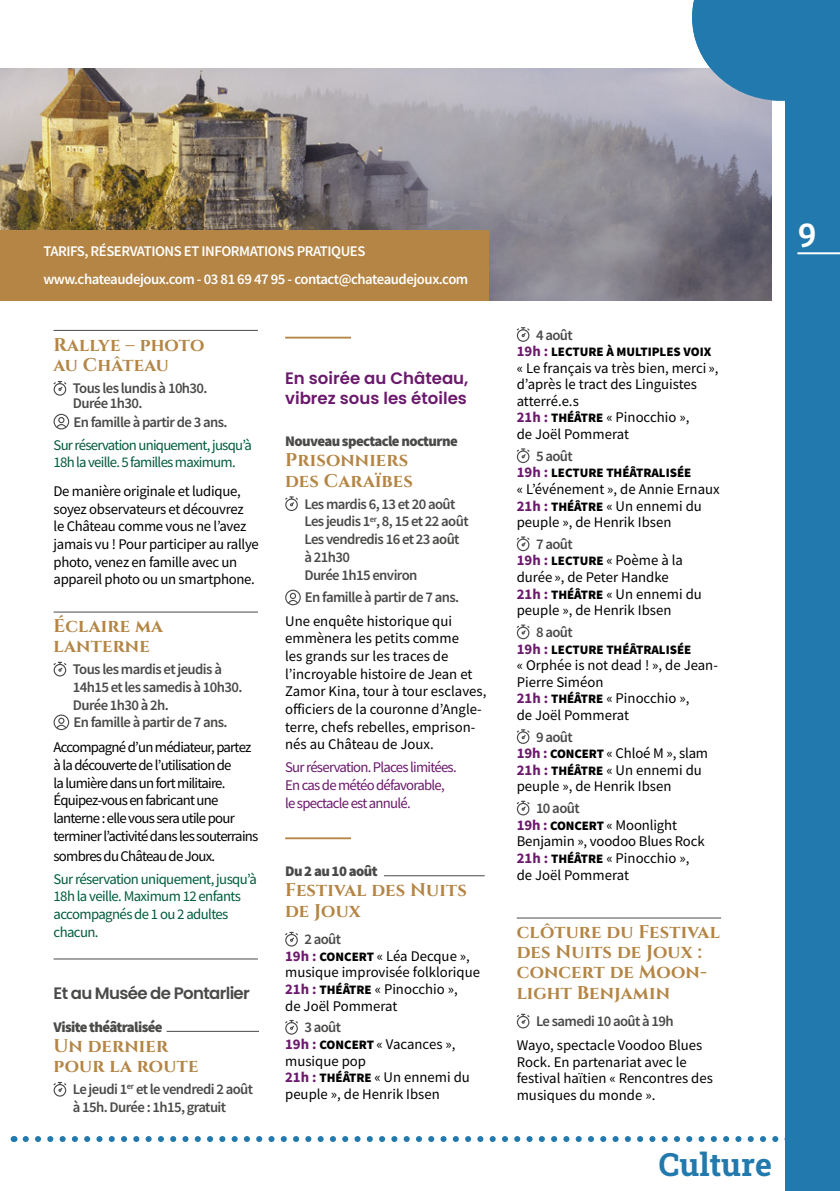
<style>
.page{position:relative;width:840px;height:1191px;background:#fff}
.page>*{position:absolute;margin:0;border:0;box-sizing:border-box;transform-origin:0 0}
.t1{font:36px "Bree Serif";color:#fff}
.t2{font:32px "Roboto Slab";color:#2279ad}
.t3{font:700 18.4px/20.2px "Cinzel";letter-spacing:.01em;color:#b48544}
.t4{font:600 16.6px/19.8px "Poppins";color:#6b196c}
.t5{font:600 16.6px "Poppins";letter-spacing:-.04em;color:#4a4a49}
.t6{font:14.8px/16.6px "Source Sans Pro";color:#000}
.t7{font:600 14.8px/17.6px "Source Sans Pro";letter-spacing:-.04em;color:#4a4a49}
.t8{font:14.8px/17.6px "Source Sans Pro";letter-spacing:-.05em;color:#000}
.t9{font:14.8px/17.6px "Source Sans Pro";letter-spacing:-.02em;color:#000}
.t10{font:14.8px/17.6px "Source Sans Pro";letter-spacing:-.04em;color:#005b3e}
.t11{font:600 14.8px/27.6px "Source Sans Pro";letter-spacing:-.03em;color:#fff}
.t12{font:14.8px/17.6px "Source Sans Pro";letter-spacing:-.05em;color:#6b196c}
.t13{font:900 14.8px "Source Sans Pro";letter-spacing:-.04em;color:#4a4a49}
.t14{font:900 12.8px "Source Sans Pro";color:#000}
.s1{font-weight:600;color:#4a4a49}
.s2{font-weight:700;color:#6b196c}
.s3{font-weight:900;font-size:12.8px}
.s4{font-weight:700;font-size:14.8px;color:#6b196c}
</style>
<div class="page">
<div style="left:784px;top:0;width:55px;height:1191px;background:#2279ad"></div>
<hr style="left:797px;top:252px;width:42px;height:2px;background:#fff">
<svg style="left:12px;top:1136px;width:3px;height:6px"></svg>
<img style="left:0;top:68px;width:771px;height:232px">
<div style="left:0;top:230px;width:488px;height:70px;background:#b48544"></div>
<hr style="left:53px;top:330px;width:205px;height:1px;background:#4a4a49">
<svg style="left:53px;top:381px;width:13px;height:15px"></svg>
<svg style="left:53px;top:414px;width:16px;height:15px"></svg>
<hr style="left:53px;top:611px;width:205px;height:1px;background:#4a4a49">
<svg style="left:53px;top:662px;width:13px;height:14px"></svg>
<svg style="left:53px;top:714px;width:16px;height:16px"></svg>
<hr style="left:53px;top:958px;width:205px;height:1px;background:#4a4a49">
<hr style="left:166px;top:1031px;width:93px;height:1px;background:#4a4a49">
<svg style="left:53px;top:1082px;width:13px;height:14px"></svg>
<hr style="left:285px;top:337px;width:66px;height:1px;background:#b48544">
<svg style="left:285px;top:496px;width:13px;height:15px"></svg>
<svg style="left:285px;top:589px;width:15px;height:16px"></svg>
<hr style="left:285px;top:837px;width:66px;height:2px;background:#b48544">
<hr style="left:384px;top:875px;width:100px;height:1px;background:#4a4a49">
<svg style="left:285px;top:932px;width:13px;height:14px"></svg>
<svg style="left:285px;top:1020px;width:13px;height:14px"></svg>
<svg style="left:516px;top:327px;width:13px;height:15px"></svg>
<svg style="left:516px;top:448px;width:13px;height:15px"></svg>
<svg style="left:516px;top:536px;width:13px;height:15px"></svg>
<svg style="left:516px;top:624px;width:13px;height:15px"></svg>
<svg style="left:516px;top:729px;width:13px;height:15px"></svg>
<svg style="left:516px;top:800px;width:13px;height:15px"></svg>
<hr style="left:516px;top:917px;width:204px;height:1px;background:#4a4a49">
<svg style="left:516px;top:1013px;width:13px;height:15px"></svg>
<svg style="left:26px;top:1136px;width:814px;height:12px"></svg>
<svg style="left:691px;top:0;width:94px;height:101px;background:#4288b4"></svg>
<p class="t11" style="left:43px;top:238px;width:426px">TARIFS, RÉSERVATIONS ET INFORMATIONS PRATIQUES www.chateaudejoux.com - 03 81 69 47 95 - contact@chateaudejoux.com</p>
<p class="t3" style="left:53px;top:335px;width:152px">Rallye – photo au Château</p>
<p class="t7" style="left:73px;top:381px;width:136px;line-height:14.8px">Tous les lundis à 10h30.<br>Durée 1h30.</p>
<p class="t7" style="left:73px;top:413px;width:156px">En famille à partir de 3 ans.</p>
<p class="t10" style="left:53px;top:436px;width:200px">Sur réservation uniquement, jusqu’à<br>18h la veille. 5 familles maximum.</p>
<p class="t9" style="left:53px;top:482px;width:207px">De manière originale et ludique, soyez observateurs et découvrez<br>le Château comme vous ne l’avez jamais vu ! Pour participer au rallye photo, venez en famille avec un appareil photo ou un smartphone.</p>
<p class="t3" style="left:53px;top:616px;width:111px">Éclaire ma lanterne</p>
<p class="t7" style="left:73px;top:660px;width:171px">Tous les mardis et jeudis à<br>14h15 et les samedis à 10h30.<br>Durée 1h30 à 2h.<br>En famille à partir de 7 ans.</p>
<p class="t8" style="left:53px;top:738px;width:206px">Accompagné d’un médiateur, partez à la découverte de l’utilisation de<br>la lumière dans un fort militaire.<br>Équipez-vous en fabricant une lanterne: elle vous sera utile pour terminer l’activité dans les souterrains</p>
<p class="t8" style="left:53px;top:846px;width:163px">sombres du Château de Joux.</p>
<p class="t10" style="left:53px;top:869px;width:205px">Sur réservation uniquement, jusqu’à<br>18h la veille. Maximum 12 enfants accompagnés de 1 ou 2 adultes chacun.</p>
<p class="t5" style="left:53px;top:983px;width:198px">Et au Musée de Pontarlier</p>
<p class="t13" style="left:53px;top:1016px;width:111px">Visite théâtralisée</p>
<p class="t3" style="left:53px;top:1036px;width:146px">Un dernier pour la route</p>
<p class="t7" style="left:73px;top:1080px;width:182px">Le jeudi 1<sup>er</sup> et le vendredi 2 août à 15h. Durée : 1h15, gratuit</p>
<p class="t4" style="left:285px;top:369px;width:185px">En soirée au Château, vibrez sous les étoiles</p>
<p class="t13" style="left:285px;top:431px;width:174px">Nouveau spectacle nocturne</p>
<p class="t3" style="left:285px;top:451px;width:129px">Prisonniers des Caraïbes</p>
<p class="t7" style="left:304px;top:495px;width:166px">Les mardis 6, 13 et 20 août<br>Les jeudis 1<sup>er</sup>, 8, 15 et 22 août<br>Les vendredis 16 et 23 août à 21h30<br>Durée 1h15 environ</p>
<p class="t7" style="left:305px;top:588px;width:156px">En famille à partir de 7 ans.</p>
<p class="t6" style="left:285px;top:612px;width:202px;line-height:17.6px">Une enquête historique qui emmènera les petits comme<br>les grands sur les traces de l’incroyable histoire de Jean et<br>Zamor Kina, tour à tour esclaves, officiers de la couronne d’Angle&shy;terre, chefs rebelles, emprison&shy;nés au Château de Joux.</p>
<p class="t12" style="left:285px;top:758px;width:173px">Sur réservation. Places limitées.<br>En cas de météo défavorable, le spectacle est annulé.</p>
<p class="t13" style="left:285px;top:861px;width:94px">Du 2 au 10 août</p>
<p class="t3" style="left:285px;top:880px;width:183px">Festival des Nuits de Joux</p>
<p class="t6" style="left:285px;top:931px;width:196px;text-indent:19px"><span class="s1">2 août<br></span><span class="s2">19h :</span> <span class="s3">CONCERT</span> « Léa Decque », musique improvisée folklorique<br><span class="s2">21h :</span> <span class="s3">THÉÂTRE</span> « Pinocchio »,<br>de Joël Pommerat</p>
<p class="t6" style="left:285px;top:1019px;width:186px;text-indent:19px"><span class="s1">3 août<br></span><span class="s2">19h :</span> <span class="s3">CONCERT</span> « Vacances », musique pop<br><span class="s2">21h :</span> <span class="s3">THÉÂTRE</span> « Un ennemi du peuple », de Henrik Ibsen</p>
<h1 class="t1" style="left:797px;top:208px;width:21px">9</h1>
<p class="t7" style="left:535px;top:326px;width:38px">4 août</p>
<p class="t14" style="left:516px;top:343px;width:196px"><span class="s4">19h :</span> LECTURE À MULTIPLES VOIX</p>
<p class="t6" style="left:516px;top:359px;width:203px">« Le français va très bien, merci », d’après le tract des Linguistes atterré.e.s<br><span class="s2">21h :</span> <span class="s3">THÉÂTRE</span> « Pinocchio »,<br>de Joël Pommerat</p>
<p class="t7" style="left:535px;top:447px;width:38px">5 août</p>
<p class="t14" style="left:516px;top:464px;width:176px"><span class="s4">19h :</span> LECTURE THÉÂTRALISÉE</p>
<p class="t6" style="left:516px;top:480px;width:204px">« L’événement », de Annie Ernaux<br><span class="s2">21h :</span> <span class="s3">THÉÂTRE</span> « Un ennemi du peuple », de Henrik Ibsen</p>
<p class="t6" style="left:516px;top:535px;width:186px;text-indent:19px"><span class="s1">7 août<br></span><span class="s2">19h :</span> <span class="s3">LECTURE</span> « Poème à la durée », de Peter Handke<br><span class="s2">21h :</span> <span class="s3">THÉÂTRE</span> « Un ennemi du peuple », de Henrik Ibsen</p>
<p class="t7" style="left:535px;top:623px;width:38px">8 août</p>
<p class="t14" style="left:516px;top:640px;width:176px"><span class="s4">19h :</span> LECTURE THÉÂTRALISÉE</p>
<p class="t6" style="left:516px;top:657px;width:202px">« Orphée is not dead ! », de Jean-<br>Pierre Siméon<br><span class="s2">21h :</span> <span class="s3">THÉÂTRE</span> « Pinocchio »,<br>de Joël Pommerat</p>
<p class="t6" style="left:516px;top:728px;width:193px;text-indent:19px"><span class="s1">9 août<br></span><span class="s2">19h :</span> <span class="s3">CONCERT</span> « Chloé M », slam<br><span class="s2">21h :</span> <span class="s3">THÉÂTRE</span> « Un ennemi du peuple », de Henrik Ibsen</p>
<p class="t6" style="left:516px;top:800px;width:189px;text-indent:19px"><span class="s1">10 août<br></span><span class="s2">19h :</span> <span class="s3">CONCERT</span> « Moonlight<br>Benjamin », voodoo Blues Rock<br><span class="s2">21h :</span> <span class="s3">THÉÂTRE</span> « Pinocchio », de Joël Pommerat</p>
<p class="t3" style="left:516px;top:922px;width:204px">clôture du Festival des Nuits de Joux : concert de Moon&shy;light Benjamin</p>
<p class="t7" style="left:535px;top:1012px;width:139px">Le samedi 10 août à 19h</p>
<p class="t6" style="left:516px;top:1036px;width:197px">Wayo, spectacle Voodoo Blues<br>Rock. En partenariat avec le festival haïtien « Rencontres des musiques du monde ».</p>
<h2 class="t2" style="left:658px;top:1142px;width:114px">Culture</h2>
</div>
